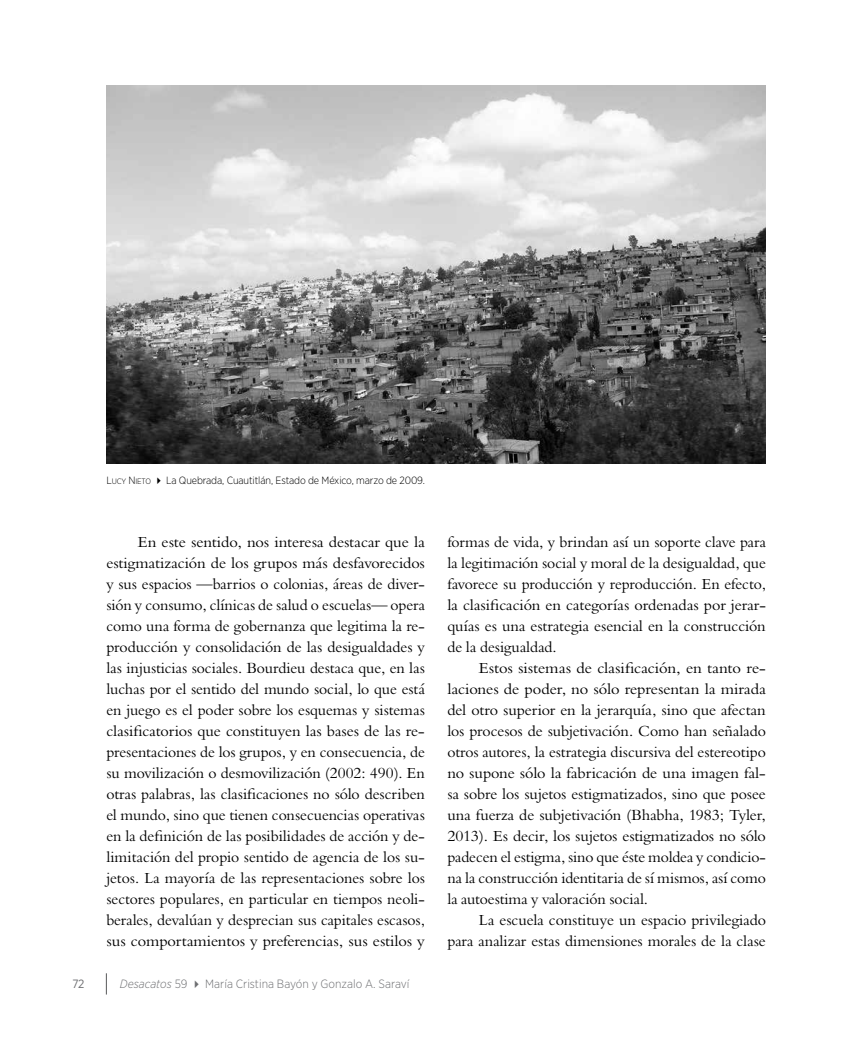
<style>
.page{position:relative;width:851px;height:1063px;background:#fff}
.page>*{position:absolute;margin:0;border:0;box-sizing:border-box;transform-origin:0 0}
.t1{font:15px/21px "Bergamo Std";color:#000;text-align:justify;scale:1.04 1}
.t2{font:15px/21px "Bergamo Std";color:#000;text-align:justify;scale:1.05 1}
.t3{font:15px/21px "Bergamo Std";color:#000;text-align:justify}
.t4{font:300 12px "Gotham Narrow";color:#6d6e71}
.t5{font:12px "Gotham Narrow";color:#6d6e71}
.t6{font:300 10.5px "Gotham Narrow";letter-spacing:-.01em;color:#000}
.s1{font-style:inherit}
.s2{font-size:7.8px}
.s3{font-style:italic}
</style>
<div class="page">
<svg style="left:106px;top:973px;width:1px;height:22px"></svg>
<img style="left:106px;top:85px;width:659px;height:378px">
<p class="t6" style="left:106px;top:474px;width:320px"><span class="s1">L</span><span class="s2">UCY</span> <span class="s1">N</span> <span class="s2">IETO</span> ✔ La Quebrada, Cuautitlán, Estado de México, marzo de 2009.</p>
<p class="t1" style="left:106px;top:532px;width:308px;text-indent:32px">En este sentido, nos interesa destacar que la estigmatización de los grupos más desfavorecidos y sus espacios —barrios o colonias, áreas de diver&shy;sión y consumo, clínicas de salud o escuelas— opera como una forma de gobernanza que legitima la re&shy;producción y consolidación de las desigualdades y las injusticias sociales. Bourdieu destaca que, en las luchas por el sentido del mundo social, lo que está en juego es el poder sobre los esquemas y sistemas clasificatorios que constituyen las bases de las re&shy;presentaciones de los grupos, y en consecuencia, de su movilización o desmovilización (2002: 490). En otras palabras, las clasificaciones no sólo describen el mundo, sino que tienen consecuencias operativas en la definición de las posibilidades de acción y de&shy;limitación del propio sentido de agencia de los su&shy;jetos. La mayoría de las representaciones sobre los sectores populares, en particular en tiempos neoli&shy;berales, devalúan y desprecian sus capitales escasos, sus comportamientos y preferencias, sus estilos y</p>
<p class="t3" style="left:447px;top:532px;width:320px">formas de vida, y brindan así un soporte clave para la legitimación social y moral de la desigualdad, que favorece su producción y reproducción. En efecto, la clasificación en categorías ordenadas por jerar&shy;quías es una estrategia esencial en la construcción de la desigualdad.</p>
<p class="t2" style="left:447px;top:658px;width:305px;text-indent:32px">Estos sistemas de clasificación, en tanto re&shy;laciones de poder, no sólo representan la mirada del otro superior en la jerarquía, sino que afectan los procesos de subjetivación. Como han señalado otros autores, la estrategia discursiva del estereotipo no supone sólo la fabricación de una imagen fal&shy;sa sobre los sujetos estigmatizados, sino que posee una fuerza de subjetivación (Bhabha, 1983; Tyler, 2013). Es decir, los sujetos estigmatizados no sólo padecen el estigma, sino que éste moldea y condicio&shy;na la construcción identitaria de sí mismos, así como la autoestima y valoración social.</p>
<p class="t3" style="left:447px;top:910px;width:320px;text-align:right">La escuela constituye un espacio privilegiado<br>para analizar estas dimensiones morales de la clase</p>
<p class="t5" style="left:72px;top:976px;width:14px">72</p>
<p class="t4" style="left:120px;top:976px;width:291px"><span class="s3">Desacatos</span> 59 ✔ María Cristina Bayón y Gonzalo A. Saraví</p>
</div>
